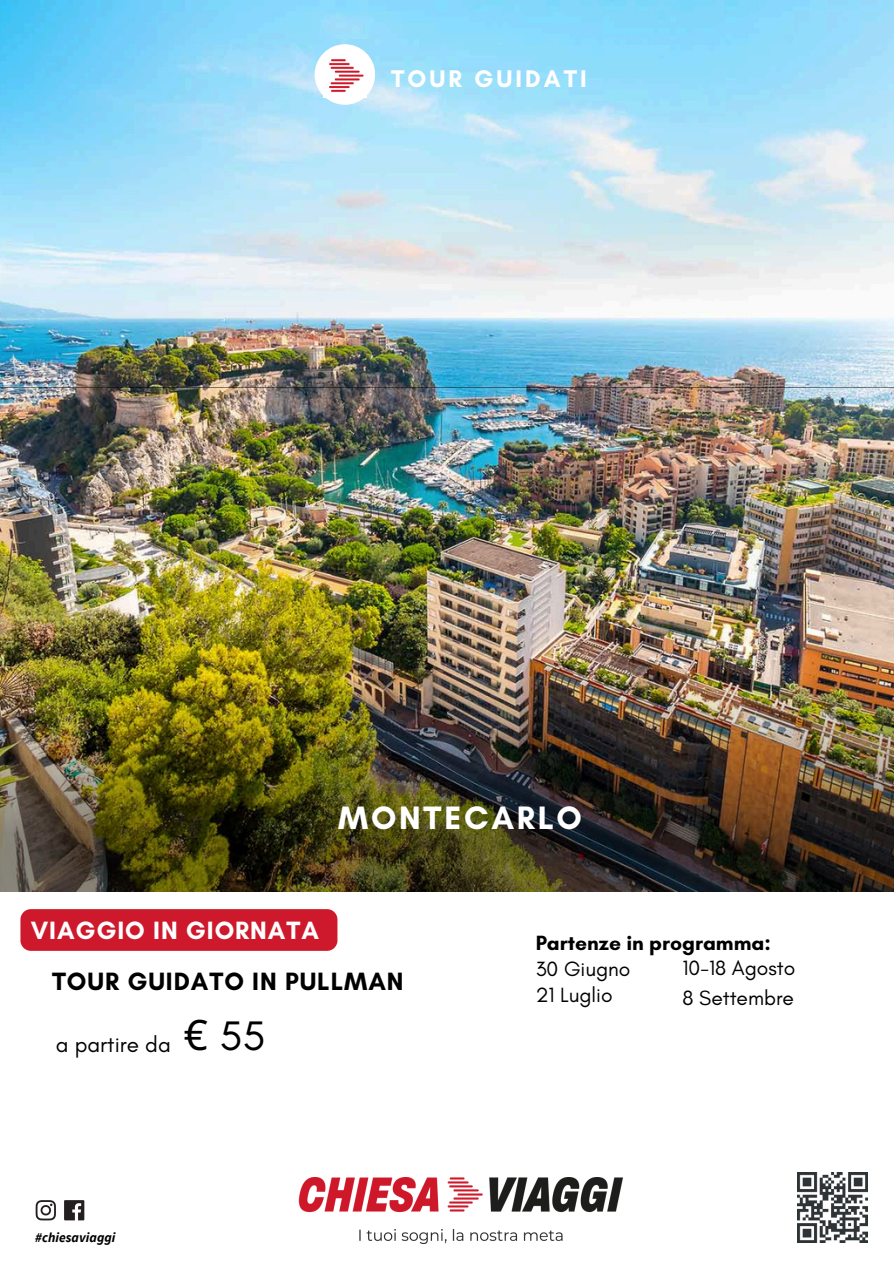
<style>
.page{position:relative;width:894px;height:1264px;background:#fff}
.page>*{position:absolute;margin:0;border:0;box-sizing:border-box;transform-origin:0 0}
.t1{font:42px "Glacial Indifference";color:#000}
.t2{font:700 33px "Glacial Indifference";letter-spacing:.085em;color:#fff}
.t3{font:700 25.5px "Glacial Indifference";letter-spacing:.035em;color:#000}
.t4{font:700 25.5px "Glacial Indifference";letter-spacing:.035em;color:#fff}
.t5{font:700 24.6px "Glacial Indifference";letter-spacing:.125em;color:#fff}
.t6{font:22.5px "Glacial Indifference";color:#000}
.t7{font:21px/29.2px "Glacial Indifference";color:#000}
.t8{font:700 21px/25.8px "Glacial Indifference";color:#000}
.t9{font:italic 700 13.5px "Source Sans Pro";letter-spacing:.005em;color:#000}
.s1{font-family:"Noto Sans"}
.s2{font-weight:400}
</style>
<div class="page">
<img style="left:0;top:0;width:893px;height:387px">
<img style="left:0;top:387px;width:893px;height:504px">
<div style="left:314px;top:44px;width:61px;height:61px;background:#fff;border-radius:50%"></div>
<img style="left:329px;top:59px;width:35px;height:33px">
<img style="left:298px;top:1177px;width:324px;height:65px">
<img style="left:797px;top:1172px;width:70px;height:70px">
<img style="left:35px;top:1200px;width:50px;height:21px">
<div style="left:20px;top:909px;width:317px;height:41px;background:#ce192c;border-radius:10px"></div>
<h3 class="t5" style="left:391px;top:63px;width:197px">TOUR GUIDATI</h3>
<h3 class="t2" style="left:338px;top:797px;width:245px">MONTECARLO</h3>
<h4 class="t4" style="left:31px;top:914px;width:290px">VIAGGIO IN GIORNATA</h4>
<p class="t3" style="left:52px;top:965px;width:353px">TOUR GUIDATO IN PULLMAN</p>
<p class="t6" style="left:56px;top:1030px;width:117px">a partire da</p>
<p class="t1" style="left:184px;top:1010px;width:83px"><span class="s1">€</span> 55</p>
<h4 class="t9" style="left:35px;top:1228px;width:82px">#chiesaviaggi</h4>
<p class="t8" style="left:535px;top:929px;width:236px">Partenze in programma:<br><span class="s2">30 Giugno</span></p>
<h4 class="t7" style="left:535px;top:979px;width:78px">21 Luglio</h4>
<p class="t7" style="left:682px;top:953px;width:114px">10-18 Agosto<br>8 Settembre</p>
</div>
